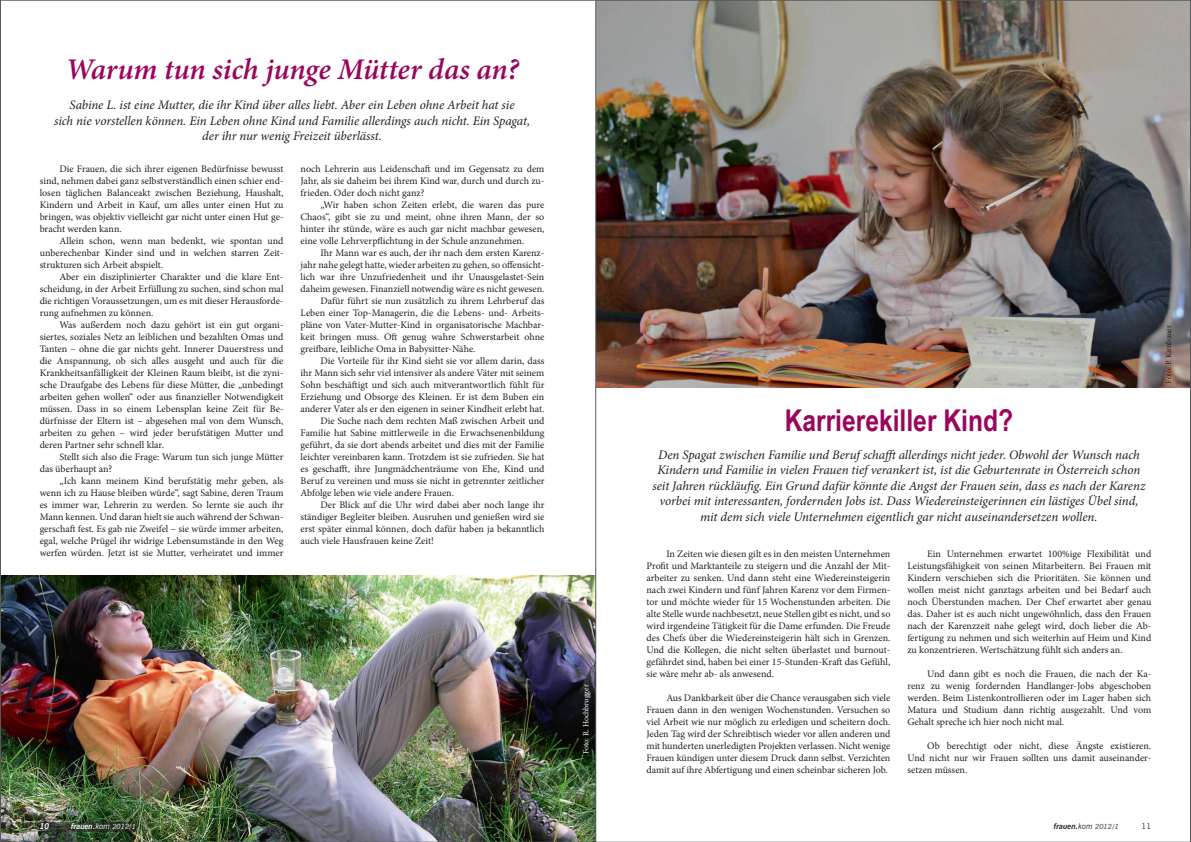
<style>
.page{position:relative;width:1191px;height:842px;background:#fff}
.page>*{position:absolute;margin:0;border:0;box-sizing:border-box;transform-origin:0 0}
.t1{font:italic 600 30px "Minion Pro";letter-spacing:-.01em;color:#9a065d}
.t2{font:700 30px "Arial Narrow";color:#9a065d}
.t3{font:italic 13px/15.6px "Minion Pro";letter-spacing:-.01em;color:#231f20;text-align:center}
.t4{font:10px/12px "Minion Pro";color:#231f20;text-align:justify}
.t5{font:italic 700 8px "News Gothic BT";color:#fff}
.t6{font:8px "Minion Pro";letter-spacing:-.005em;color:#fff}
.t7{font:italic 700 8px "News Gothic BT";color:#231f20}
.t8{font:8px "Minion Pro";letter-spacing:-.005em;color:#231f20}
.t9{font:8px "News Gothic BT";color:#231f20}
.s1{font-weight:400}
.s2{font-weight:400;font-size:7px}
</style>
<div class="page">
<img style="left:2px;top:575px;width:593px;height:265px">
<img style="left:40px;top:822px;width:96px;height:10px">
<img style="left:596px;top:1px;width:595px;height:386px">
<hr style="left:595px;top:0;width:1px;height:842px;background:#57585a">
<h1 class="t1" style="left:65px;top:49px;width:455px">Warum tun sich junge Mütter das an?</h1>
<h2 class="t3" style="left:54px;top:97px;width:477px">Sabine L. ist eine Mutter, die ihr Kind über alles liebt. Aber ein Leben ohne Arbeit hat sie<br>sich nie vorstellen können. Ein Leben ohne Kind und Familie allerdings auch nicht. Ein Spagat, der ihr nur wenig Freizeit überlässt.</h2>
<p class="t4" style="left:40px;top:163px;width:245px;text-indent:20px">Die Frauen, die sich ihrer eigenen Bedürfnisse bewusst sind, nehmen dabei ganz selbstverständlich einen schier end&shy;losen täglichen Balanceakt zwischen Beziehung, Haushalt, Kindern und Arbeit in Kauf, um alles unter einen Hut zu bringen, was objektiv vielleicht gar nicht unter einen Hut ge&shy;bracht werden kann.</p>
<p class="t4" style="left:40px;top:235px;width:245px;text-indent:20px">Allein schon, wenn man bedenkt, wie spontan und unberechenbar Kinder sind und in welchen starren Zeit&shy;strukturen sich Arbeit abspielt.</p>
<p class="t4" style="left:40px;top:271px;width:245px;text-indent:20px">Aber ein disziplinierter Charakter und die klare Ent&shy;scheidung, in der Arbeit Erfüllung zu suchen, sind schon mal die richtigen Voraussetzungen, um es mit dieser Herausforde&shy;rung aufnehmen zu können.</p>
<p class="t4" style="left:40px;top:319px;width:245px;text-indent:20px">Was außerdem noch dazu gehört ist ein gut organi&shy;siertes, soziales Netz an leiblichen und bezahlten Omas und Tanten – ohne die gar nichts geht. Innerer Dauerstress und die Anspannung, ob sich alles ausgeht und auch für die Krankheitsanfälligkeit der Kleinen Raum bleibt, ist die zyni&shy;sche Draufgabe des Lebens für diese Mütter, die „unbedingt arbeiten gehen wollen“ oder aus finanzieller Notwendigkeit müssen. Dass in so einem Lebensplan keine Zeit für Be&shy;dürfnisse der Eltern ist – abgesehen mal von dem Wunsch, arbeiten zu gehen – wird jeder berufstätigen Mutter und deren Partner sehr schnell klar.</p>
<p class="t4" style="left:40px;top:451px;width:245px;text-indent:20px">Stellt sich also die Frage: Warum tun sich junge Mütter das überhaupt an?</p>
<p class="t4" style="left:40px;top:475px;width:245px;text-indent:20px">„Ich kann meinem Kind berufstätig mehr geben, als wenn ich zu Hause bleiben würde“, sagt Sabine, deren Traum es immer war, Lehrerin zu werden. So lernte sie auch ihr Mann kennen. Und daran hielt sie auch während der Schwan&shy;gerschaft fest. Es gab nie Zweifel – sie würde immer arbeiten, egal, welche Prügel ihr widrige Lebensumstände in den Weg werfen würden. Jetzt ist sie Mutter, verheiratet und immer</p>
<p class="t4" style="left:300px;top:163px;width:245px">noch Lehrerin aus Leidenschaft und im Gegensatz zu dem Jahr, als sie daheim bei ihrem Kind war, durch und durch zu&shy;frieden. Oder doch nicht ganz?</p>
<p class="t4" style="left:300px;top:199px;width:245px;text-indent:20px">„Wir haben schon Zeiten erlebt, die waren das pure Chaos“, gibt sie zu und meint, ohne ihren Mann, der so hinter ihr stünde, wäre es auch gar nicht machbar gewesen, eine volle Lehrverpflichtung in der Schule anzunehmen.</p>
<p class="t4" style="left:320px;top:247px;width:225px">Ihr Mann war es auch, der ihr nach dem ersten Karenz-</p>
<p class="t4" style="left:300px;top:259px;width:245px">jahr nahe gelegt hatte, wieder arbeiten zu gehen, so offensicht-</p>
<p class="t4" style="left:300px;top:271px;width:245px">lich war ihre Unzufriedenheit und ihr Unausgelastet-Sein</p>
<p class="t4" style="left:300px;top:283px;width:245px">daheim gewesen. Finanziell notwendig wäre es nicht gewesen.</p>
<p class="t4" style="left:320px;top:295px;width:225px">Dafür führt sie nun zusätzlich zu ihrem Lehrberuf das</p>
<p class="t4" style="left:300px;top:307px;width:245px">Leben einer Top-Managerin, die die Lebens- und- Arbeits-</p>
<p class="t4" style="left:300px;top:319px;width:245px">pläne von Vater-Mutter-Kind in organisatorische Machbar-</p>
<p class="t4" style="left:300px;top:331px;width:245px">keit bringen muss. Oft genug wahre Schwerstarbeit ohne</p>
<p class="t4" style="left:300px;top:343px;width:176px">greifbare, leibliche Oma in Babysitter-Nähe.</p>
<p class="t4" style="left:320px;top:355px;width:225px">Die Vorteile für ihr Kind sieht sie vor allem darin, dass</p>
<p class="t4" style="left:300px;top:367px;width:245px">ihr Mann sich sehr viel intensiver als andere Väter mit seinem</p>
<p class="t4" style="left:300px;top:379px;width:245px">Sohn beschäftigt und sich auch mitverantwortlich fühlt für</p>
<p class="t4" style="left:300px;top:391px;width:245px">Erziehung und Obsorge des Kleinen. Er ist dem Buben ein</p>
<p class="t4" style="left:300px;top:403px;width:245px">anderer Vater als er den eigenen in seiner Kindheit erlebt hat.</p>
<p class="t4" style="left:320px;top:415px;width:225px">Die Suche nach dem rechten Maß zwischen Arbeit und</p>
<p class="t4" style="left:300px;top:427px;width:245px">Familie hat Sabine mittlerweile in die Erwachsenenbildung</p>
<p class="t4" style="left:300px;top:439px;width:245px">geführt, da sie dort abends arbeitet und dies mit der Familie</p>
<p class="t4" style="left:300px;top:451px;width:245px">leichter vereinbaren kann. Trotzdem ist sie zufrieden. Sie hat</p>
<p class="t4" style="left:300px;top:463px;width:245px">es geschafft, ihre Jungmädchenträume von Ehe, Kind und</p>
<p class="t4" style="left:300px;top:475px;width:245px">Beruf zu vereinen und muss sie nicht in getrennter zeitlicher</p>
<p class="t4" style="left:300px;top:487px;width:155px">Abfolge leben wie viele andere Frauen.</p>
<p class="t4" style="left:320px;top:499px;width:225px">Der Blick auf die Uhr wird dabei aber noch lange ihr</p>
<p class="t4" style="left:300px;top:511px;width:245px">ständiger Begleiter bleiben. Ausruhen und genießen wird sie</p>
<p class="t4" style="left:300px;top:523px;width:245px">erst später einmal können, doch dafür haben ja bekanntlich</p>
<p class="t4" style="left:300px;top:535px;width:135px">auch viele Hausfrauen keine Zeit!</p>
<p class="t6" style="left:580px;top:754px;width:71px;rotate:-90deg">Foto: R. Hochbrugger</p>
<h1 class="t2" style="left:784px;top:398px;width:230px">Karrierekiller Kind?</h1>
<p class="t3" style="left:652px;top:447px;width:494px">Den Spagat zwischen Familie und Beruf schafft allerdings nicht jeder. Obwohl der Wunsch nach Kindern und Familie in vielen Frauen tief verankert ist, ist die Geburtenrate in Österreich schon seit Jahren rückläufig. Ein Grund dafür könnte die Angst der Frauen sein, dass es nach der Karenz vorbei mit interessanten, fordernden Jobs ist. Dass Wiedereinsteigerinnen ein lästiges Übel sind, mit dem sich viele Unternehmen eigentlich gar nicht auseinandersetzen wollen.</p>
<p class="t4" style="left:646px;top:548px;width:245px;text-indent:20px">In Zeiten wie diesen gilt es in den meisten Unternehmen Profit und Marktanteile zu steigern und die Anzahl der Mit&shy;arbeiter zu senken. Und dann steht eine Wiedereinsteigerin nach zwei Kindern und fünf Jahren Karenz vor dem Firmen&shy;tor und möchte wieder für 15 Wochenstunden arbeiten. Die alte Stelle wurde nachbesetzt, neue Stellen gibt es nicht, und so wird irgendeine Tätigkeit für die Dame erfunden. Die Freude des Chefs über die Wiedereinsteigerin hält sich in Grenzen.<br>Und die Kollegen, die nicht selten überlastet und burnout&shy;gefährdet sind, haben bei einer 15-Stunden-Kraft das Gefühl, sie wäre mehr ab- als anwesend.</p>
<p class="t4" style="left:646px;top:692px;width:245px;text-indent:20px">Aus Dankbarkeit über die Chance verausgaben sich viele Frauen dann in den wenigen Wochenstunden. Versuchen so viel Arbeit wie nur möglich zu erledigen und scheitern doch.<br>Jeden Tag wird der Schreibtisch wieder vor allen anderen und mit hunderten unerledigten Projekten verlassen. Nicht wenige Frauen kündigen unter diesem Druck dann selbst. Verzichten damit auf ihre Abfertigung und einen scheinbar sicheren Job.</p>
<p class="t4" style="left:907px;top:548px;width:245px;text-indent:20px">Ein Unternehmen erwartet 100%ige Flexibilität und Leistungsfähigkeit von seinen Mitarbeitern. Bei Frauen mit Kindern verschieben sich die Prioritäten. Sie können und wollen meist nicht ganztags arbeiten und bei Bedarf auch noch Überstunden machen. Der Chef erwartet aber genau das. Daher ist es auch nicht ungewöhnlich, dass den Frauen nach der Karenzzeit nahe gelegt wird, doch lieber die Ab&shy;fertigung zu nehmen und sich weiterhin auf Heim und Kind zu konzentrieren. Wertschätzung fühlt sich anders an.</p>
<p class="t4" style="left:907px;top:668px;width:245px;text-indent:20px">Und dann gibt es noch die Frauen, die nach der Ka&shy;renz zu wenig fordernden Handlanger-Jobs abgeschoben werden. Beim Listenkontrollieren oder im Lager haben sich Matura und Studium dann richtig ausgezahlt. Und vom Gehalt spreche ich hier noch nicht mal.</p>
<p class="t4" style="left:907px;top:740px;width:245px;text-indent:20px">Ob berechtigt oder nicht, diese Ängste existieren.<br>Und nicht nur wir Frauen sollten uns damit auseinander&shy;setzen müssen.</p>
<p class="t8" style="left:1163px;top:384px;width:60px;rotate:-90deg">Foto: P. Kirnbauer</p>
<p class="t5" style="left:40px;top:821px;width:11px">10</p>
<p class="t5" style="left:71px;top:821px;width:66px">frauen.<span class="s1">kom</span> <span class="s2">2012/1</span></p>
<p class="t7" style="left:1054px;top:821px;width:66px">frauen.<span class="s1">kom</span> <span class="s2">2012/1</span></p>
<p class="t9" style="left:1141px;top:821px;width:11px">11</p>
</div>
